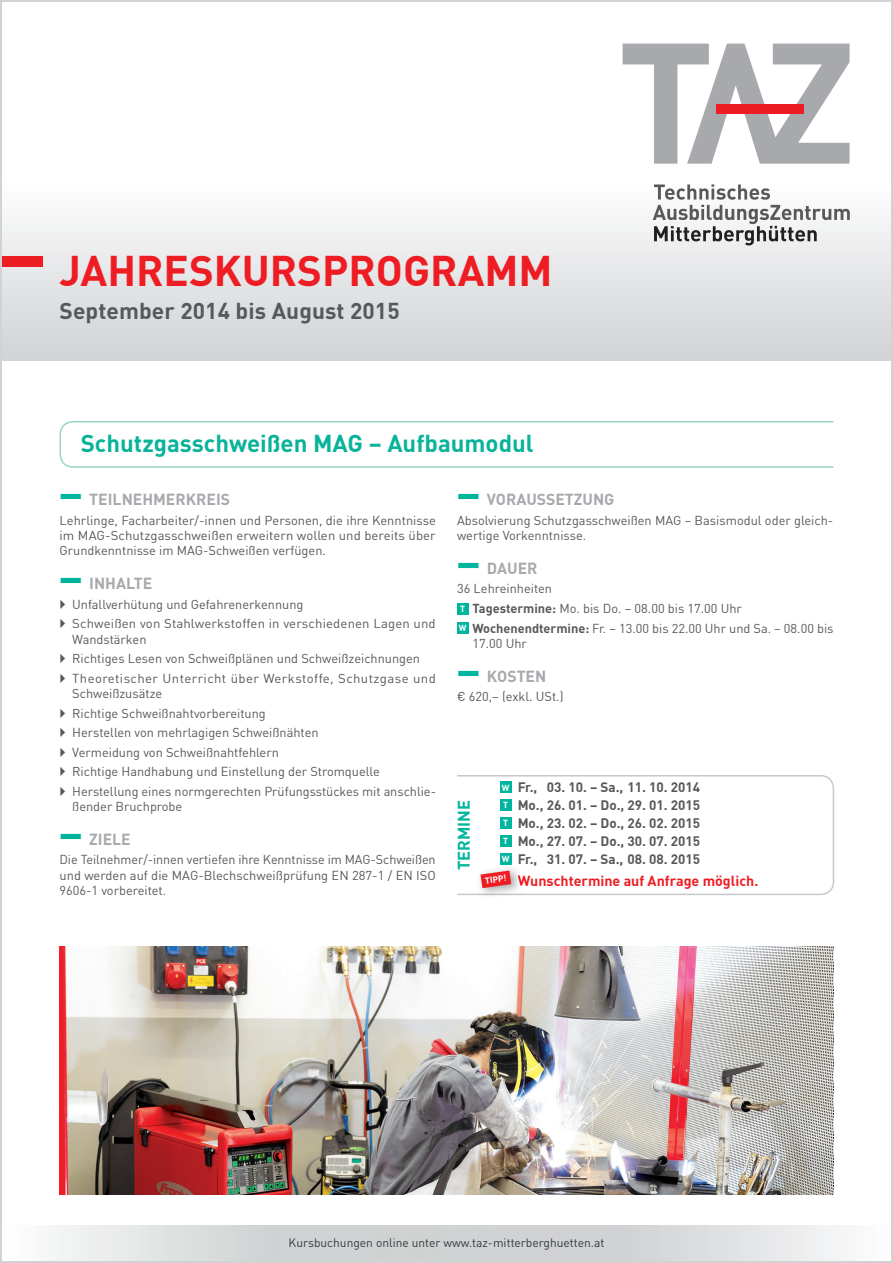
<style>
.page{position:relative;width:893px;height:1263px;background:#fff}
.page>*{position:absolute;margin:0;border:0;box-sizing:border-box;transform-origin:0 0}
.t1{font:700 42px "DIN";color:#ee1d23}
.t2{font:700 40.95px "DIN";color:#00b59d;scale:.54 1}
.t3{font:700 24px "DIN";color:#08b39a}
.t4{font:700 22.5px "DIN";letter-spacing:.005em;color:#57585a}
.t5{font:700 16.5px "DIN";color:#00b59d}
.t6{font:700 15.75px "DIN";color:#a8a9ad}
.t7{font:700 14.25px "DIN";color:#ee1d23}
.t8{font:700 13.5px/17.9px "DIN";color:#57585a;text-align:justify}
.t9{font:12.75px/19.5px "DIN";color:#57585a}
.t10{font:12px "DIN";color:#363a3d}
.t11{font:700 8.7px/17.9px "DIN";color:#fff}
.s1{font-weight:700}
</style>
<div class="page">
<div style="left:2px;top:2px;width:889px;height:359px;background:linear-gradient(to bottom,#fff,#dcdddf)"></div>
<svg style="left:623px;top:44px;width:226px;height:120px"></svg>
<svg style="left:653px;top:184px;width:197px;height:61px"></svg>
<div style="left:716px;top:104px;width:87px;height:10px;background:#ee1d23"></div>
<div style="left:2px;top:256px;width:41px;height:11px;background:#ee1d23"></div>
<svg style="left:51px;top:1225px;width:792px;height:36px;background:#d9dbdc"></svg>
<svg style="left:59px;top:421px;width:775px;height:47px"></svg>
<div style="left:457px;top:603px;width:11px;height:11px;background:#00b59d"></div>
<div style="left:457px;top:622px;width:11px;height:12px;background:#00b59d"></div>
<svg style="left:457px;top:775px;width:377px;height:120px"></svg>
<div style="left:500px;top:782px;width:11px;height:11px;background:#00b59d"></div>
<div style="left:500px;top:800px;width:11px;height:11px;background:#00b59d"></div>
<div style="left:500px;top:818px;width:11px;height:11px;background:#00b59d"></div>
<div style="left:500px;top:836px;width:11px;height:11px;background:#00b59d"></div>
<div style="left:500px;top:853px;width:11px;height:11px;background:#00b59d"></div>
<img style="left:476px;top:865px;width:47px;height:31px">
<img style="left:476px;top:894px;width:47px;height:1px">
<svg style="left:518px;top:875px;width:5px;height:13px"></svg>
<svg style="left:480px;top:870px;width:31px;height:18px"></svg>
<img style="left:60px;top:946px;width:773px;height:249px">
<h1 class="t1" style="left:60px;top:243px;width:495px">JAHRESKURSPROGRAMM</h1>
<h3 class="t4" style="left:60px;top:296px;width:342px">September 2014 bis August 2015</h3>
<h3 class="t3" style="left:81px;top:428px;width:454px">Schutzgasschweißen MAG − Aufbaumodul</h3>
<h2 class="t2" style="left:60px;top:467px;width:44px">—</h2>
<p class="t6" style="left:89px;top:489px;width:142px">TEILNEHMERKREIS</p>
<p class="t9" style="left:60px;top:512px;width:378px;line-height:15.3px;text-align:justify">Lehrlinge, Facharbeiter/-innen und Personen, die ihre Kenntnisse im MAG-Schutzgasschweißen erweitern wollen und bereits über Grundkenntnisse im MAG-Schweißen verfügen.</p>
<h2 class="t2" style="left:60px;top:551px;width:44px">—</h2>
<p class="t6" style="left:89px;top:573px;width:65px">INHALTE</p>
<p class="t9" style="left:72px;top:594px;width:365px">Unfallverhütung und Gefahrenerkennung<br>Schweißen von Stahlwerkstoffen in verschiedenen Lagen und</p>
<p class="t9" style="left:72px;top:629px;width:365px">Wandstärken<br>Richtiges Lesen von Schweißplänen und Schweißzeichnungen<br>Theoretischer Unterricht über Werkstoffe, Schutzgase und</p>
<p class="t9" style="left:72px;top:683px;width:365px">Schweißzusätze<br>Richtige Schweißnahtvorbereitung<br>Herstellen von mehrlagigen Schweißnähten<br>Vermeidung von Schweißnahtfehlern<br>Richtige Handhabung und Einstellung der Stromquelle Herstellung eines normgerechten Prüfungsstückes mit anschlie-</p>
<p class="t9" style="left:72px;top:796px;width:112px">ßender Bruchprobe</p>
<h2 class="t2" style="left:60px;top:806px;width:44px">—</h2>
<p class="t6" style="left:89px;top:829px;width:43px">ZIELE</p>
<p class="t9" style="left:60px;top:852px;width:378px;line-height:15.3px;text-align:justify">Die Teilnehmer/-innen vertiefen ihre Kenntnisse im MAG-Schweißen und werden auf die MAG-Blechschweißprüfung EN 287-1 / EN ISO 9606-1 vorbereitet.</p>
<h2 class="t2" style="left:457px;top:467px;width:44px">—</h2>
<p class="t6" style="left:487px;top:489px;width:129px">VORAUSSETZUNG</p>
<p class="t9" style="left:457px;top:512px;width:378px;line-height:15.3px">Absolvierung Schutzgasschweißen MAG − Basismodul oder gleich&shy;wertige Vorkenntnisse.</p>
<h2 class="t2" style="left:457px;top:535px;width:44px">—</h2>
<p class="t6" style="left:487px;top:558px;width:52px">DAUER</p>
<p class="t9" style="left:472px;top:579px;width:363px;text-indent:-15px">36 Lehreinheiten<br><span class="s1">Tagestermine:</span> Mo. bis Do. − 08.00 bis 17.00 Uhr<br><span class="s1">Wochenendtermine:</span> Fr. − 13.00 bis 22.00 Uhr und Sa. − 08.00 bis</p>
<p class="t9" style="left:472px;top:633px;width:56px">17.00 Uhr</p>
<h2 class="t2" style="left:457px;top:643px;width:44px">—</h2>
<p class="t6" style="left:487px;top:666px;width:61px">KOSTEN</p>
<p class="t9" style="left:457px;top:687px;width:108px">€ 620,− (exkl. USt.)</p>
<p class="t11" style="left:460px;top:599px;width:6px">T</p>
<p class="t11" style="left:459px;top:619px;width:9px">W</p>
<p class="t5" style="left:453px;top:870px;width:72px;rotate:-90deg">TERMINE</p>
<p class="t11" style="left:502px;top:778px;width:9px">W<br>T<br>T<br>T<br>W</p>
<p class="t11" style="left:484px;top:871px;width:23px;rotate:-8deg">TIPP!</p>
<p class="t8" style="left:518px;top:778px;width:184px">Fr., 03. 10. − Sa., 11. 10. 2014<br>Mo., 26. 01. − Do., 29. 01. 2015<br>Mo., 23. 02. − Do., 26. 02. 2015<br>Mo., 27. 07. − Do., 30. 07. 2015<br>Fr., 31. 07. − Sa., 08. 08. 2015</p>
<p class="t7" style="left:518px;top:871px;width:242px">Wunschtermine auf Anfrage möglich.</p>
<p class="t10" style="left:289px;top:1235px;width:317px">Kursbuchungen online unter www.taz-mitterberghuetten.at</p>
</div>
